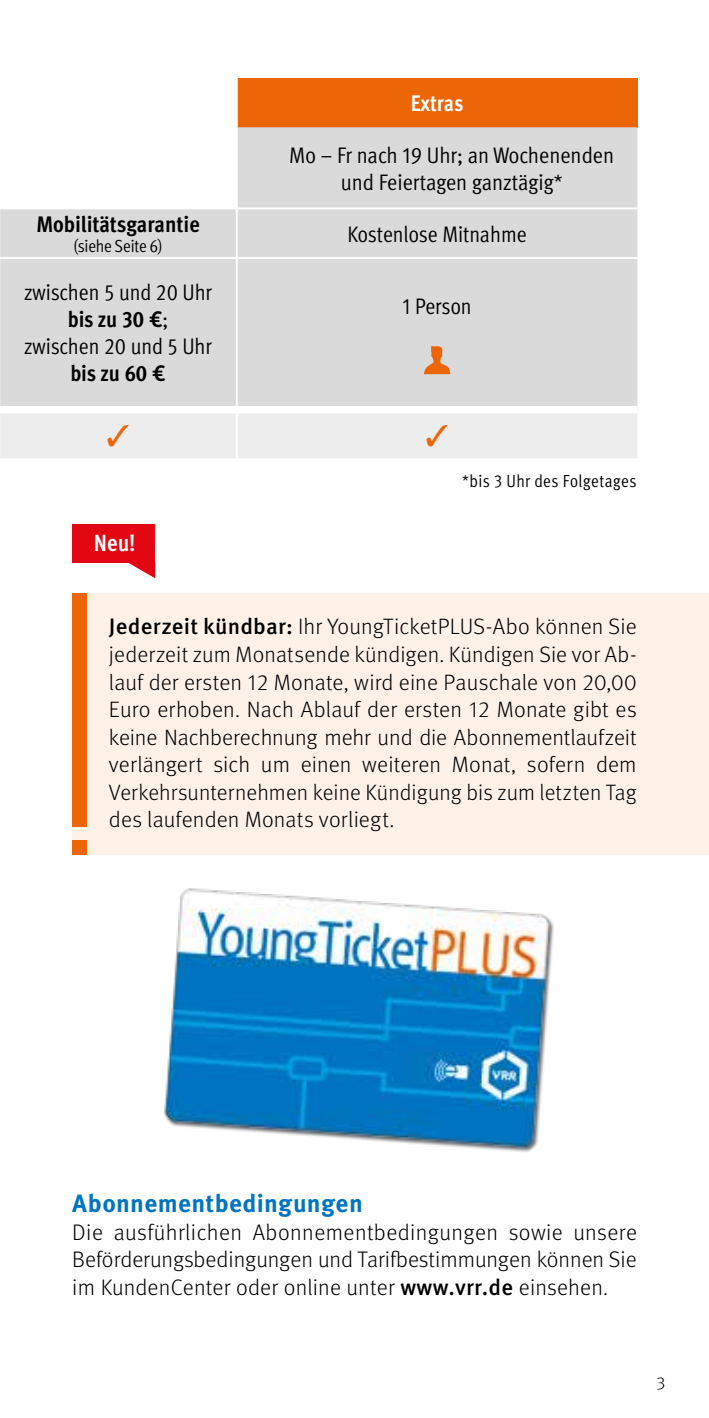
<style>
.page{position:relative;width:709px;height:1418px;background:#fff}
.page>*{position:absolute;margin:0;border:0;box-sizing:border-box;transform-origin:0 0}
.t1{font:700 25px "Meta Pro";letter-spacing:.015em;color:#0075bf}
.t2{font:700 condensed 23.5px "Meta Pro";color:#fff}
.t3{font:300 22.5px/27.5px "Meta Pro";letter-spacing:.01em;color:#000;text-align:justify}
.t4{font:22.5px/27.5px "Meta Pro Cond Norm";color:#000;text-align:center}
.t5{font:700 condensed 22.5px "Meta Pro";letter-spacing:-.005em;color:#000}
.t6{font:700 condensed 22.5px "Meta Pro";letter-spacing:-.005em;color:#fff}
.t7{font:300 22.25px/27.5px "Meta Pro";letter-spacing:.005em;color:#000;text-align:justify}
.t8{font:condensed 17.5px "Meta Pro";letter-spacing:.02em;color:#000}
.t9{font:condensed 17.5px "Meta Pro";letter-spacing:-.015em;color:#000}
.t10{font:300 17.5px "Meta Pro";color:#000}
.s1{font-family:"Meta Pro Cond Norm";font-weight:400;font-stretch:normal}
.s2{font-weight:500}
</style>
<div class="page">
<div style="left:237px;top:78px;width:400px;height:49px;background:#ec6608"></div>
<svg style="left:1px;top:127px;width:636px;height:279px;background:#dedddd"></svg>
<hr style="left:0;top:257px;width:237px;height:2px;background:#fff">
<hr style="left:237px;top:257px;width:400px;height:2px;background:#fff">
<hr style="left:236px;top:209px;width:2px;height:48px;background:#fff">
<hr style="left:236px;top:259px;width:2px;height:147px;background:#fff">
<hr style="left:237px;top:207px;width:400px;height:2px;background:#fff">
<hr style="left:0;top:77px;width:238px;height:2px;background:#fff">
<hr style="left:236px;top:79px;width:2px;height:48px;background:#fff">
<hr style="left:236px;top:127px;width:2px;height:80px;background:#fff">
<hr style="left:0;top:207px;width:237px;height:2px;background:#fff">
<svg style="left:424px;top:346px;width:26px;height:28px"></svg>
<div style="left:72px;top:593px;width:637px;height:261px;background:#fef1e8"></div>
<div style="left:72px;top:593px;width:14px;height:233px;background:#ec6608"></div>
<div style="left:72px;top:840px;width:14px;height:14px;background:#ec6608"></div>
<img style="left:164px;top:888px;width:390px;height:264px">
<svg style="left:128px;top:562px;width:27px;height:16px"></svg>
<div style="left:72px;top:524px;width:83px;height:38px;background:#e30613"></div>
<div style="left:0;top:414px;width:637px;height:44px;background:#ededed"></div>
<p class="t5" style="left:36px;top:207px;width:165px">Mobilitätsgarantie</p>
<p class="t9" style="left:74px;top:233px;width:90px">(siehe Seite 6)</p>
<p class="t4" style="left:24px;top:277px;width:190px">zwischen 5 und 20 Uhr</p>
<p class="t5" style="left:68px;top:302px;width:102px">bis zu 30 €<span class="s1">;</span></p>
<p class="t4" style="left:24px;top:331px;width:190px">zwischen 20 und 5 Uhr</p>
<p class="t5" style="left:70px;top:356px;width:97px">bis zu 60 €</p>
<p class="t2" style="left:94px;top:525px;width:43px">Neu!</p>
<p class="t6" style="left:411px;top:86px;width:54px">Extras</p>
<p class="t4" style="left:289px;top:140px;width:326px">Mo – Fr nach 19 Uhr; an Wochenenden und Feiertagen ganztägig*</p>
<p class="t4" style="left:347px;top:219px;width:181px">Kostenlose Mitnahme</p>
<p class="t4" style="left:402px;top:291px;width:71px">1 Person</p>
<p class="t8" style="left:462px;top:468px;width:176px">*bis 3 Uhr des Folgetages</p>
<p class="t7" style="left:109px;top:612px;width:529px"><span class="s2">Jederzeit kündbar:</span> Ihr YoungTicketPLUS-Abo können Sie jederzeit zum Monatsende kündigen. Kündigen Sie vor Ab&shy;lauf der ersten 12 Monate, wird eine Pauschale von 20,00<br>Euro erhoben. Nach Ablauf der ersten 12 Monate gibt es keine Nachberechnung mehr und die Abonnementlaufzeit verlängert sich um einen weiteren Monat, sofern dem Verkehrsunternehmen keine Kündigung bis zum letzten Tag des laufenden Monats vorliegt.</p>
<p class="t1" style="left:72px;top:1183px;width:292px">Abonnementbedingungen</p>
<p class="t3" style="left:72px;top:1217px;width:566px">Die ausführlichen Abonnementbedingungen sowie unsere Beförderungsbedingungen und Tarifbestimmungen können Sie im KundenCenter oder online unter <span class="s2">www.vrr.de</span> einsehen.</p>
<p class="t10" style="left:656px;top:1370px;width:10px">3</p>
</div>
